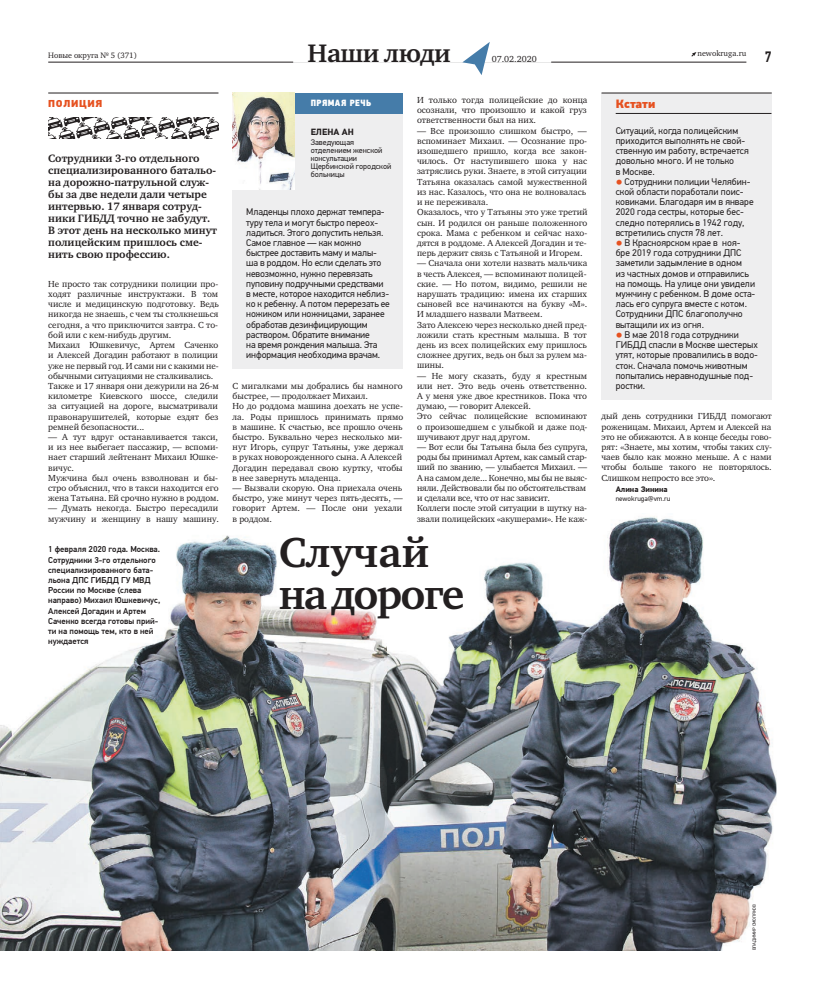
<style>
.page{position:relative;width:820px;height:993px;background:#fff}
.page>*{position:absolute;margin:0;border:0;box-sizing:border-box;transform-origin:0 0}
.t1{font:700 43px/42px "Charter ITC";letter-spacing:-.04em;color:#231f20}
.t2{font:700 26px "Charter ITC";letter-spacing:-.02em;color:#231f20}
.t3{font:500 15px "PF Din Text Cond Pro";color:#231f20}
.t4{font:900 12px "PF Din Text Pro";color:#e65120}
.t5{font:700 11px/12px "Charter ITC";color:#231f20}
.t6{font:900 10px "PF Din Text Pro";letter-spacing:.07em;color:#e65120}
.t7{font:9.6px/10.2px "PF Din Text Pro";color:#231f20}
.t8{font:9px/10.2px "Charter ITC";color:#231f20}
.t9{font:9px "PF Din Text Cond Pro X Black";letter-spacing:.05em;color:#fff}
.t10{font:700 9px "PF Din Text Pro";color:#231f20}
.t11{font:500 8.5px/10.2px "PF Din Text Pro";color:#231f20}
.t12{font:8px/8px "PF Din Text Pro";color:#231f20}
.t13{font:8px "Charter ITC";color:#231f20}
.t14{font:700 8px "PF Din Text Pro";color:#231f20}
.t15{font:7px "PF Din Text Pro";color:#231f20}
.t16{font:4.5px "PF Din Text Pro";color:#231f20}
.s1{font-weight:700;font-size:8px;color:#e65120}
</style>
<div class="page">
<svg style="left:691px;top:52px;width:5px;height:5px"></svg>
<hr style="left:48px;top:62px;width:698px;height:1px;background:#231f20">
<div style="left:293px;top:43px;width:258px;height:20px;background:#fff"></div>
<svg style="left:462px;top:42px;width:27px;height:33px"></svg>
<svg style="left:48px;top:118px;width:171px;height:21px"></svg>
<hr style="left:48px;top:93px;width:170px;height:1px;background:#231f20">
<div style="left:232px;top:93px;width:171px;height:275px;background:#eeeeef"></div>
<div style="left:246px;top:93px;width:157px;height:20px;background:#457ca9"></div>
<img style="left:232px;top:93px;width:62px;height:97px">
<div style="left:601px;top:93px;width:170px;height:306px;background:#eeeeef"></div>
<hr style="left:601px;top:93px;width:170px;height:1px;background:#231f20">
<hr style="left:615px;top:113px;width:156px;height:1px;background:#231f20">
<img style="left:0;top:516px;width:776px;height:434px">
<img style="left:48px;top:517px;width:170px;height:6px">
<img style="left:49px;top:546px;width:111px;height:8px">
<img style="left:49px;top:556px;width:107px;height:8px">
<img style="left:48px;top:566px;width:105px;height:8px">
<img style="left:48px;top:576px;width:103px;height:8px">
<img style="left:49px;top:586px;width:92px;height:8px">
<img style="left:49px;top:597px;width:111px;height:8px">
<img style="left:48px;top:607px;width:98px;height:8px">
<img style="left:49px;top:617px;width:109px;height:8px">
<img style="left:48px;top:627px;width:105px;height:8px">
<img style="left:49px;top:639px;width:40px;height:6px">
<p class="t13" style="left:48px;top:50px;width:90px">Новые округа № 5 (371)</p>
<p class="t2" style="left:307px;top:37px;width:145px">Наши люди</p>
<p class="t13" style="left:697px;top:48px;width:50px">newokruga.ru</p>
<p class="t8" style="left:491px;top:54px;width:47px">07.02.2020</p>
<p class="t3" style="left:764px;top:51px;width:8px">7</p>
<p class="t8" style="left:417px;top:95px;width:172px;text-align:justify">И только тогда полицейские до конца осознали, что произошло и какой груз ответственности был на них.</p>
<p class="t8" style="left:417px;top:125px;width:172px">— Все произошло слишком быстро, — вспоминает Михаил. — Осознание про&shy;изошедшего пришло, когда все закон&shy;чилось. От наступившего шока у нас затряслись руки. Знаете, в этой ситуации Татьяна оказалась самой мужественной из нас. Казалось, что она не волновалась и не переживала.<br>Оказалось, что у Татьяны это уже третий сын. И родился он раньше положенного срока. Мама с ребенком и сейчас нахо&shy;дятся в роддоме. А Алексей Догадин и те&shy;перь держит связь с Татьяной и Игорем.</p>
<p class="t8" style="left:417px;top:258px;width:172px">— Сначала они хотели назвать мальчика в честь Алексея, — вспоминают полицей&shy;ские. — Но потом, видимо, решили не нарушать традицию: имена их старших сыновей все начинаются на букву «М».<br>И младшего назвали Матвеем.<br>Зато Алексею через несколько дней пред&shy;ложили стать крестным малыша. В тот день из всех полицейских ему пришлось сложнее других, ведь он был за рулем ма&shy;шины.</p>
<p class="t8" style="left:417px;top:370px;width:172px">— Не могу сказать, буду я крестным или нет. Это ведь очень ответственно.<br>А у меня уже двое крестников. Пока что думаю, — говорит Алексей.<br>Это сейчас полицейские вспоминают о произошедшем с улыбкой и даже под&shy;шучивают друг над другом.</p>
<p class="t8" style="left:417px;top:441px;width:172px">— Вот если бы Татьяна была без супруга, роды бы принимал Артем, как самый стар&shy;ший по званию, — улыбается Михаил. — А на самом деле... Конечно, мы бы не выяс&shy;няли. Действовали бы по обстоятельствам и сделали все, что от нас зависит.<br>Коллеги после этой ситуации в шутку на&shy;звали полицейских «акушерами». Не каж-</p>
<p class="t6" style="left:48px;top:100px;width:56px">ПОЛИЦИЯ</p>
<p class="t9" style="left:310px;top:99px;width:62px">ПРЯМАЯ РЕЧЬ</p>
<p class="t10" style="left:310px;top:126px;width:45px">ЕЛЕНА АН</p>
<p class="t12" style="left:310px;top:139px;width:82px">Заведующая отделением женской консультации<br>Щербинской городской больницы</p>
<p class="t5" style="left:48px;top:152px;width:170px">Сотрудники 3-го отдельного специализированного батальо&shy;на дорожно-патрульной служ&shy;бы за две недели дали четыре интервью. 17 января сотруд&shy;ники ГИБДД точно не забудут.<br>В этот день на несколько минут полицейским пришлось сме&shy;нить свою профессию.</p>
<p class="t8" style="left:48px;top:278px;width:172px">Не просто так сотрудники полиции про&shy;ходят различные инструктажи. В том числе и медицинскую подготовку. Ведь никогда не знаешь, с чем ты столкнешься сегодня, а что приключится завтра. С то&shy;бой или с кем-нибудь другим.<br>Михаил Юшкевичус, Артем Саченко и Алексей Догадин работают в полиции уже не первый год. И сами ни с какими не&shy;обычными ситуациями не сталкивались.<br>Также и 17 января они дежурили на 26-м километре Киевского шоссе, следили за ситуацией на дороге, высматривали правонарушителей, которые ездят без ремней безопасности...</p>
<p class="t8" style="left:48px;top:431px;width:172px">— А тут вдруг останавливается такси, и из нее выбегает пассажир, — вспоми&shy;нает старший лейтенант Михаил Юшке&shy;вичус.<br>Мужчина был очень взволнован и бы&shy;стро объяснил, что в такси находится его жена Татьяна. Ей срочно нужно в роддом.</p>
<p class="t8" style="left:48px;top:503px;width:171px">— Думать некогда. Быстро пересадили</p>
<p class="t7" style="left:246px;top:208px;width:145px">Младенцы плохо держат темпера&shy;туру тела и могут быстро переох&shy;ладиться. Этого допустить нельзя.<br>Самое главное — как можно быстрее доставить маму и малы&shy;ша в роддом. Но если сделать это невозможно, нужно перевязать пуповину подручными средствами в месте, которое находится неблиз&shy;ко к ребенку. А потом перерезать ее ножиком или ножницами, заранее обработав дезинфицирующим раствором. Обратите внимание<br>на время рождения малыша. Эта информация необходима врачам.</p>
<p class="t8" style="left:232px;top:380px;width:172px">С мигалками мы добрались бы намного быстрее, — продолжает Михаил.<br>Но до роддома машина доехать не успе&shy;ла. Роды пришлось принимать прямо в машине. К счастью, все прошло очень быстро. Буквально через несколько ми&shy;нут Игорь, супруг Татьяны, уже держал в руках новорожденного сына. А Алексей Догадин передавал свою куртку, чтобы в нее завернуть младенца.</p>
<p class="t8" style="left:232px;top:482px;width:172px;text-align:justify">— Вызвали скорую. Она приехала очень быстро, уже минут через пять-десять, — говорит Артем. — После они уехали в роддом.</p>
<p class="t8" style="left:48px;top:513px;width:172px">мужчину и женщину в нашу машину.</p>
<p class="t11" style="left:48px;top:545px;width:114px">1 февраля 2020 года. Москва.<br>Сотрудники 3-го отдельного специализированного бата&shy;льона ДПС ГИБДД ГУ МВД<br>России по Москве (слева направо) Михаил Юшкевичус,<br>Алексей Догадин и Артем<br>Саченко всегда готовы прий&shy;ти на помощь тем, кто в ней нуждается</p>
<p class="t1" style="left:279px;top:532px;width:187px">Случай на дороге</p>
<p class="t4" style="left:615px;top:98px;width:41px">Кстати</p>
<p class="t7" style="left:615px;top:126px;width:134px">Ситуаций, когда полицейским приходится выполнять не свой&shy;ственную им работу, встречается довольно много. И не только<br>в Москве.</p>
<p class="t7" style="left:615px;top:177px;width:139px"><span class="s1">●</span> Сотрудники полиции Челябин&shy;ской области поработали поис&shy;ковиками. Благодаря им в январе<br>2020 года сестры, которые бес&shy;следно потерялись в 1942 году, встретились спустя 78 лет.</p>
<p class="t7" style="left:615px;top:238px;width:141px"><span class="s1">●</span> В Красноярском крае в ноя&shy;бре 2019 года сотрудники ДПС заметили задымление в одном<br>из частных домов и отправились на помощь. На улице они увидели мужчину с ребенком. В доме оста&shy;лась его супруга вместе с котом.<br>Сотрудники ДПС благополучно вытащили их из огня.</p>
<p class="t7" style="left:615px;top:330px;width:144px"><span class="s1">●</span> В мае 2018 года сотрудники<br>ГИБДД спасли в Москве шестерых утят, которые провалились в водо&shy;сток. Сначала помочь животным попытались неравнодушные под&shy;ростки.</p>
<p class="t8" style="left:601px;top:411px;width:172px;text-align:justify">дый день сотрудники ГИБДД помогают роженицам. Михаил, Артем и Алексей на это не обижаются. А в конце беседы гово&shy;рят: «Знаете, мы хотим, чтобы таких слу&shy;чаев было как можно меньше. А с нами чтобы больше такого не повторялось.<br>Слишком непросто все это».</p>
<p class="t14" style="left:615px;top:484px;width:53px">Алина Зинина</p>
<p class="t15" style="left:615px;top:496px;width:56px">newokruga@vm.ru</p>
<p class="t16" style="left:752px;top:950px;width:48px;rotate:-90deg">ВЛАДИМИР СМОЛЯКОВ</p>
</div>
